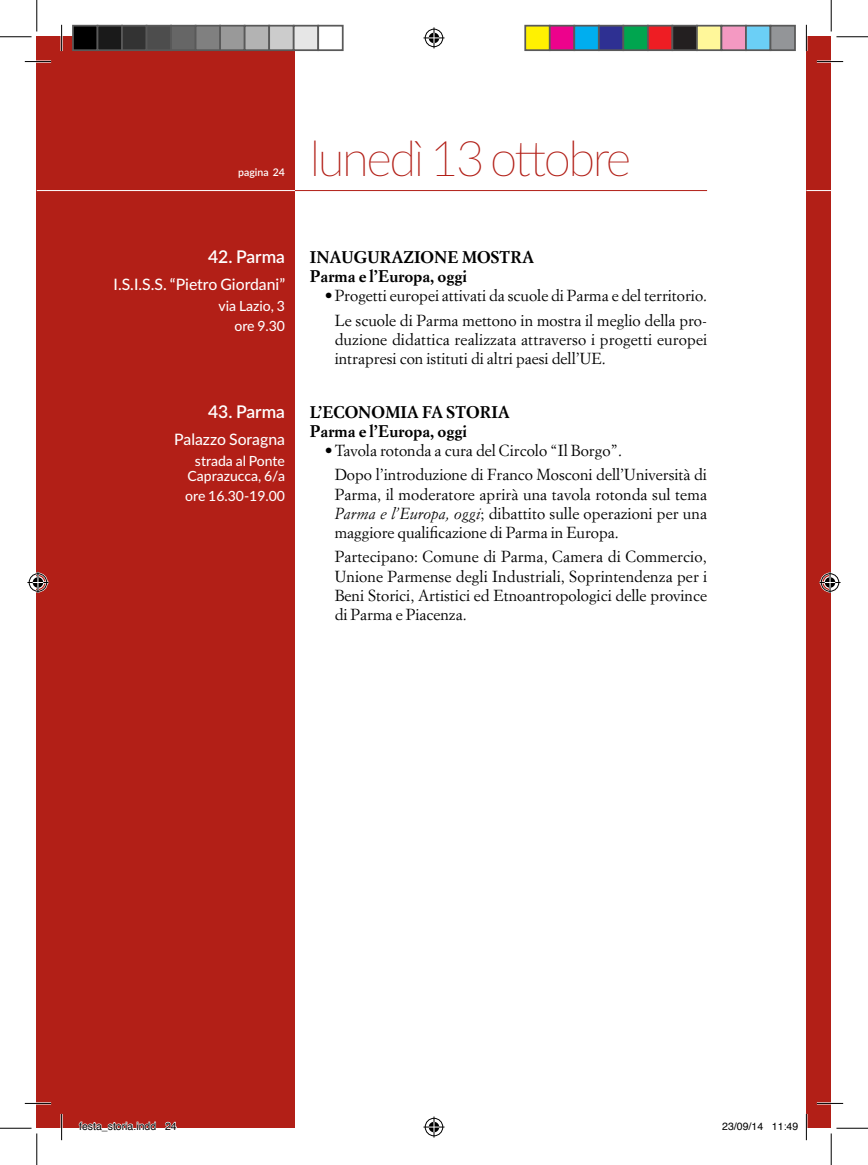
<style>
.page{position:relative;width:868px;height:1165px;background:#fff}
.page>*{position:absolute;margin:0;border:0;box-sizing:border-box;transform-origin:0 0}
.t1{font:100 49px "Lato";letter-spacing:-.05em;color:#b21f17}
.t2{font:600 17.5px "Lato";color:#fff}
.t3{font:700 16.62px/19.2px "Simoncini Garamond Std";color:#000}
.t4{font:15.75px/19.2px "Simoncini Garamond Std";color:#000}
.t5{font:500 15.75px "Lato";color:#fff}
.t6{font:500 14px/20.3px "Lato";color:#fff;text-align:right}
.t7{font:10.5px "Helvetica";color:#000}
.t8{font:600 10.5px "Lato";color:#fff}
.s1{font-style:italic}
</style>
<div class="page">
<div style="left:37px;top:37px;width:258px;height:1091px;background:#b21f17"></div>
<hr style="left:37px;top:190px;width:258px;height:1px;background:#fff">
<hr style="left:295px;top:190px;width:411px;height:1px;background:#b21f17">
<div style="left:806px;top:37px;width:24px;height:1091px;background:#b21f17"></div>
<svg style="left:806px;top:190px;width:24px;height:1px"></svg>
<hr style="left:25px;top:60px;width:26px;height:3px;background:#fff">
<hr style="left:816px;top:60px;width:26px;height:3px;background:#fff">
<hr style="left:25px;top:1102px;width:26px;height:2px;background:#fff">
<hr style="left:816px;top:1102px;width:26px;height:2px;background:#fff">
<hr style="left:60px;top:25px;width:3px;height:26px;background:#fff">
<hr style="left:60px;top:1114px;width:3px;height:26px;background:#fff">
<hr style="left:805px;top:25px;width:2px;height:26px;background:#fff">
<hr style="left:805px;top:1114px;width:2px;height:26px;background:#fff">
<svg style="left:25px;top:61px;width:26px;height:1px"></svg>
<svg style="left:816px;top:61px;width:26px;height:1px"></svg>
<svg style="left:25px;top:1103px;width:26px;height:1px"></svg>
<svg style="left:816px;top:1103px;width:26px;height:1px"></svg>
<svg style="left:61px;top:25px;width:1px;height:26px"></svg>
<svg style="left:61px;top:1114px;width:1px;height:26px"></svg>
<svg style="left:805px;top:25px;width:1px;height:26px"></svg>
<svg style="left:805px;top:1114px;width:1px;height:26px"></svg>
<hr style="left:0;top:36px;width:32px;height:1px;background:#000">
<hr style="left:836px;top:36px;width:31px;height:1px;background:#000">
<hr style="left:0;top:1128px;width:32px;height:1px;background:#000">
<hr style="left:836px;top:1128px;width:31px;height:1px;background:#000">
<hr style="left:36px;top:0;width:1px;height:32px;background:#000">
<hr style="left:36px;top:1133px;width:1px;height:32px;background:#000">
<hr style="left:830px;top:0;width:1px;height:32px;background:#000">
<hr style="left:830px;top:1133px;width:1px;height:32px;background:#000">
<svg style="left:423px;top:27px;width:21px;height:21px"></svg>
<svg style="left:423px;top:1116px;width:21px;height:21px"></svg>
<svg style="left:27px;top:572px;width:21px;height:21px"></svg>
<svg style="left:819px;top:572px;width:21px;height:21px"></svg>
<div style="left:73px;top:26px;width:24px;height:24px;background:#000"></div>
<div style="left:72px;top:25px;width:26px;height:26px;border:2px solid #595959"></div>
<div style="left:97px;top:26px;width:25px;height:24px;background:#1a1a1a"></div>
<div style="left:97px;top:25px;width:26px;height:26px;border:2px solid #595959"></div>
<div style="left:122px;top:26px;width:24px;height:24px;background:#333"></div>
<div style="left:121px;top:25px;width:26px;height:26px;border:2px solid #595959"></div>
<div style="left:146px;top:26px;width:25px;height:24px;background:#4d4d4d"></div>
<div style="left:146px;top:25px;width:26px;height:26px;border:2px solid #595959"></div>
<div style="left:171px;top:26px;width:24px;height:24px;background:#666"></div>
<div style="left:170px;top:25px;width:26px;height:26px;border:2px solid #595959"></div>
<div style="left:195px;top:26px;width:25px;height:24px;background:#808080"></div>
<div style="left:195px;top:25px;width:26px;height:26px;border:2px solid #595959"></div>
<div style="left:220px;top:26px;width:24px;height:24px;background:#999"></div>
<div style="left:219px;top:25px;width:26px;height:26px;border:2px solid #595959"></div>
<div style="left:244px;top:26px;width:25px;height:24px;background:#b3b3b3"></div>
<div style="left:244px;top:25px;width:26px;height:26px;border:2px solid #595959"></div>
<div style="left:269px;top:26px;width:24px;height:24px;background:#ccc"></div>
<div style="left:268px;top:25px;width:26px;height:26px;border:2px solid #595959"></div>
<div style="left:293px;top:26px;width:25px;height:24px;background:#e6e6e6"></div>
<div style="left:293px;top:25px;width:26px;height:26px;border:2px solid #595959"></div>
<div style="left:317px;top:25px;width:26px;height:26px;border:2px solid #595959"></div>
<div style="left:525px;top:26px;width:24px;height:24px;background:#fff101"></div>
<div style="left:524px;top:25px;width:26px;height:26px;border:2px solid #595959"></div>
<div style="left:549px;top:26px;width:25px;height:24px;background:#ed028c"></div>
<div style="left:548px;top:25px;width:27px;height:26px;border:2px solid #595959"></div>
<div style="left:574px;top:26px;width:24px;height:24px;background:#00aeef"></div>
<div style="left:573px;top:25px;width:26px;height:26px;border:2px solid #595959"></div>
<div style="left:598px;top:26px;width:25px;height:24px;background:#2e3092"></div>
<div style="left:597px;top:25px;width:27px;height:26px;border:2px solid #595959"></div>
<div style="left:623px;top:26px;width:24px;height:24px;background:#00a54f"></div>
<div style="left:622px;top:25px;width:26px;height:26px;border:2px solid #595959"></div>
<div style="left:647px;top:26px;width:25px;height:24px;background:#ee1d23"></div>
<div style="left:646px;top:25px;width:27px;height:26px;border:2px solid #595959"></div>
<div style="left:672px;top:26px;width:24px;height:24px;background:#231f20"></div>
<div style="left:671px;top:25px;width:26px;height:26px;border:2px solid #595959"></div>
<div style="left:696px;top:26px;width:25px;height:24px;background:#fff79a"></div>
<div style="left:695px;top:25px;width:27px;height:26px;border:2px solid #595959"></div>
<div style="left:721px;top:26px;width:24px;height:24px;background:#f499c2"></div>
<div style="left:720px;top:25px;width:26px;height:26px;border:2px solid #595959"></div>
<div style="left:745px;top:26px;width:25px;height:24px;background:#6bcff6"></div>
<div style="left:744px;top:25px;width:27px;height:26px;border:2px solid #595959"></div>
<div style="left:770px;top:26px;width:24px;height:24px;background:#939598"></div>
<div style="left:769px;top:25px;width:26px;height:26px;border:2px solid #595959"></div>
<svg style="left:78px;top:1121px;width:78px;height:7px"></svg>
<svg style="left:165px;top:1121px;width:12px;height:7px"></svg>
<p class="t8" style="left:238px;top:164px;width:48px">pagina 24</p>
<h1 class="t1" style="left:310px;top:125px;width:323px">lunedì 13 ottobre</h1>
<p class="t2" style="left:208px;top:244px;width:78px">42. Parma</p>
<p class="t5" style="left:113px;top:273px;width:173px">I.S.I.S.S. “Pietro Giordani”</p>
<p class="t6" style="left:218px;top:295px;width:68px">via Lazio, 3 ore 9.30</p>
<p class="t2" style="left:208px;top:399px;width:78px">43. Parma</p>
<p class="t5" style="left:174px;top:428px;width:112px">Palazzo Soragna</p>
<p class="t6" style="left:187px;top:452px;width:99px;line-height:15.4px;text-align:center">strada al Ponte<br>Caprazucca, 6/a</p>
<p class="t6" style="left:185px;top:485px;width:101px">ore 16.30-19.00</p>
<p class="t3" style="left:310px;top:248px;width:226px">INAUGURAZIONE MOSTRA<br>Parma e l’Europa, oggi</p>
<p class="t4" style="left:324px;top:283px;width:384px;line-height:24.2px;text-align:right">• Progetti europei attivati da scuole di Parma e del territorio.<br>Le scuole di Parma mettono in mostra il meglio della pro-</p>
<p class="t4" style="left:334px;top:329px;width:374px">duzione didattica realizzata attraverso i progetti europei intrapresi con istituti di altri paesi dell’UE.</p>
<p class="t3" style="left:310px;top:403px;width:201px">L’ECONOMIA FA STORIA<br>Parma e l’Europa, oggi</p>
<p class="t4" style="left:334px;top:438px;width:374px;line-height:24.2px;text-indent:-10px">• Tavola rotonda a cura del Circolo “Il Borgo”.<br>Dopo l’introduzione di Franco Mosconi dell’Università di</p>
<p class="t4" style="left:334px;top:484px;width:374px;text-align:justify">Parma, il moderatore aprirà una tavola rotonda sul tema <span class="s1">Parma e l’Europa, oggi</span>; dibattito sulle operazioni per una maggiore qualificazione di Parma in Europa.</p>
<p class="t4" style="left:334px;top:547px;width:374px;text-align:justify">Partecipano: Comune di Parma, Camera di Commercio, Unione Parmense degli Industriali, Soprintendenza per i Beni Storici, Artistici ed Etnoantropologici delle province di Parma e Piacenza.</p>
<p class="t7" style="left:79px;top:1118px;width:99px">festa_storia.indd 24</p>
<p class="t7" style="left:722px;top:1118px;width:77px">23/09/14 11:49</p>
</div>
